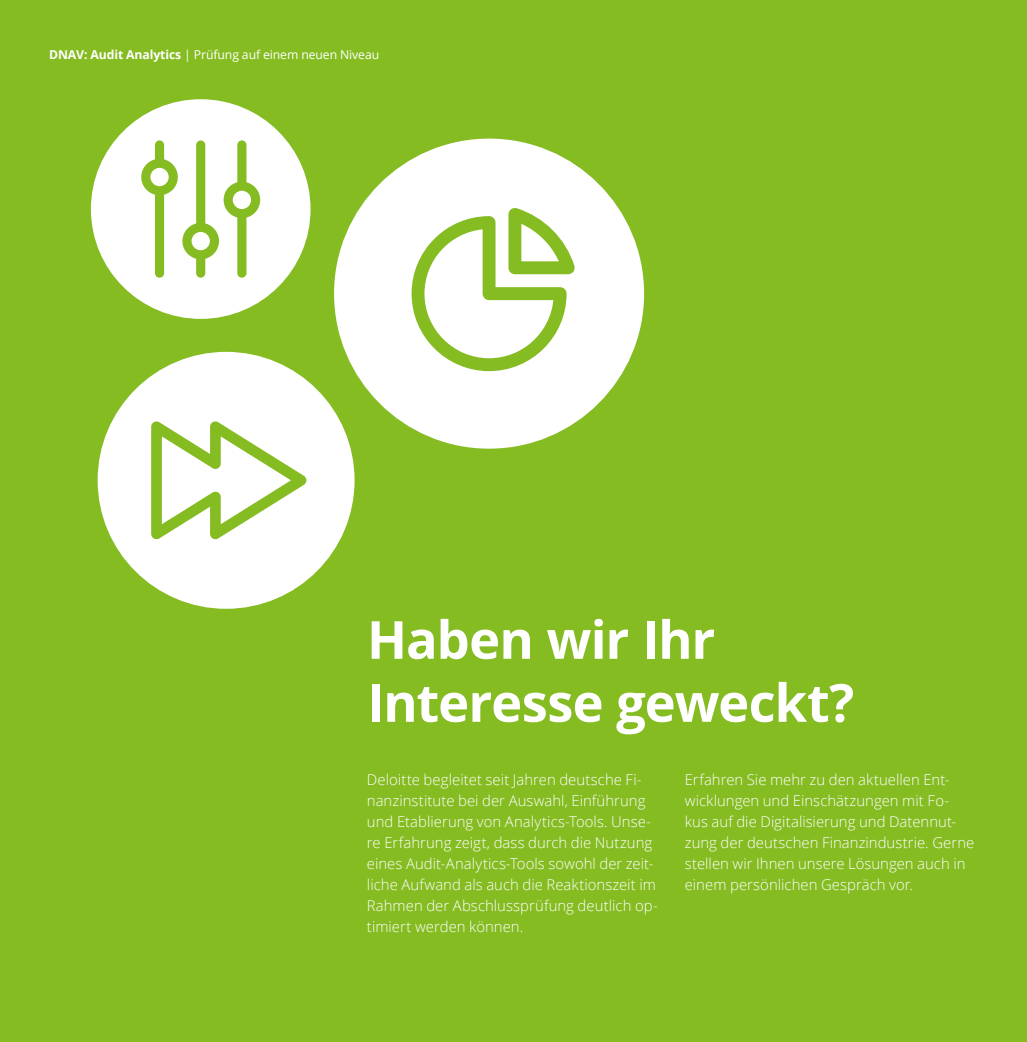
<style>
.page{position:relative;width:1027px;height:1042px;background:#85bc22}
.page>*{position:absolute;margin:0;border:0;box-sizing:border-box;transform-origin:0 0}
.Story_heading_bold{font:700 52.5px/63px "Open Sans";letter-spacing:-.02em;color:#fff}
.Body_copy__8_5_12pt{font:300 14.88px/21px "Open Sans";color:#fff}
.Brochure_title___Rig{font:12.25px "Open Sans";letter-spacing:-.01em;color:#fff}
.s1{font-weight:700}
</style>
<div class="page">
<svg style="left:91px;top:99px;width:219px;height:220px;fill:#fff"></svg>
<svg style="left:334px;top:139px;width:310px;height:310px;fill:#fff"></svg>
<svg style="left:98px;top:352px;width:257px;height:257px;fill:#fff"></svg>
<p class="Brochure_title___Rig" style="left:49px;top:46px;width:332px"><span class="s1">DNAV: Audit Analytics</span> | Prüfung auf einem neuen Niveau</p>
<p class="Story_heading_bold" style="left:367px;top:607px;width:489px">Haben wir Ihr<br>Interesse geweckt?</p>
<p class="Body_copy__8_5_12pt" style="left:685px;top:768px;width:291px">Erfahren Sie mehr zu den aktuellen Ent&shy;wicklungen und Einschätzungen mit Fo&shy;kus auf die Digitalisierung und Datennut&shy;zung der deutschen Finanzindustrie. Gerne stellen wir Ihnen unsere Lösungen auch in einem persönlichen Gespräch vor.</p>
<p class="Body_copy__8_5_12pt" style="left:367px;top:768px;width:292px">Deloitte begleitet seit Jahren deutsche Fi&shy;nanzinstitute bei der Auswahl, Einführung und Etablierung von Analytics-Tools. Unse&shy;re Erfahrung zeigt, dass durch die Nutzung eines Audit-Analytics-Tools sowohl der zeit&shy;liche Aufwand als auch die Reaktionszeit im Rahmen der Abschlussprüfung deutlich op&shy;timiert werden können.</p>
</div>
